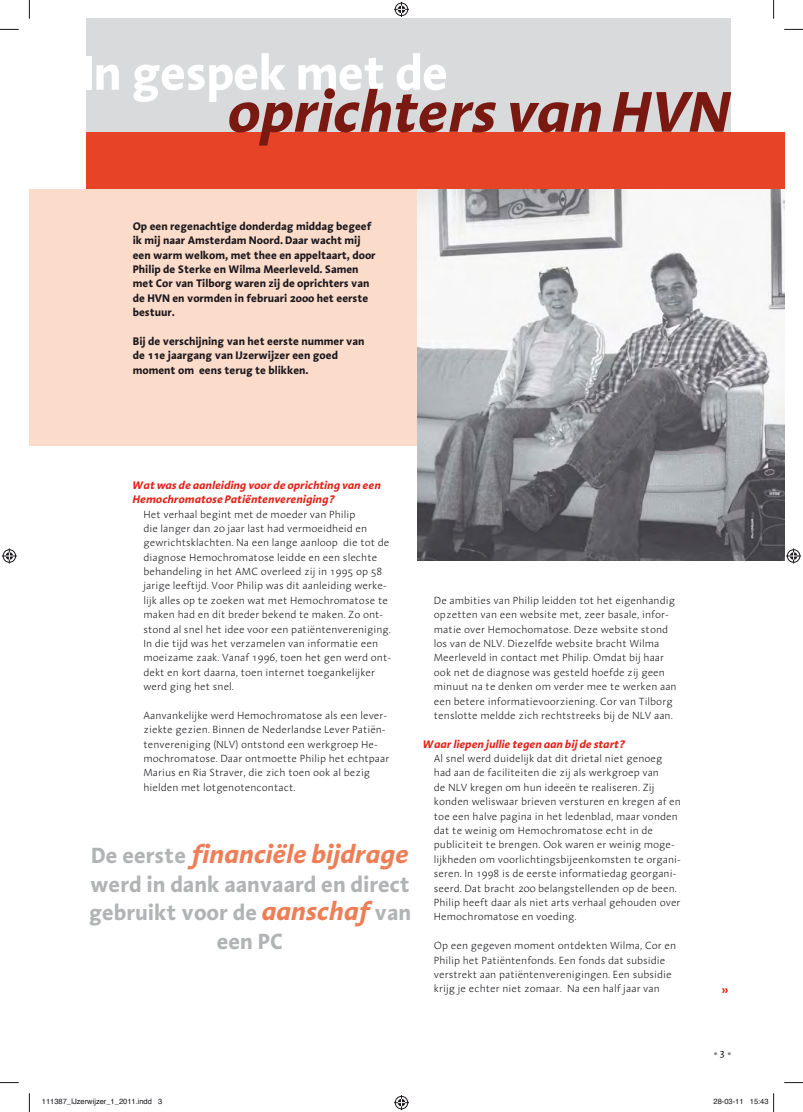
<style>
.page{position:relative;width:803px;height:1112px;background:#fff}
.page>*{position:absolute;margin:0;border:0;box-sizing:border-box;transform-origin:0 0}
.t1{font:italic 700 58.75px "Linotype Aroma";letter-spacing:-.005em;color:#791911}
.t2{font:700 50px "Linotype Aroma";letter-spacing:-.02em;color:#fff}
.t3{font:italic 700 26.25px "Linotype Aroma";letter-spacing:-.005em;color:#ee7e56}
.t4{font:700 22.5px/28.8px "Linotype Aroma";letter-spacing:-.005em;color:#b1b3b4;text-align:center}
.t5{font:700 16.25px "Linotype Aroma";color:#87888a}
.t6{font:600 13.75px "Linotype Aroma";color:#e32119}
.t7{font:700 11.25px/14.4px "Linotype Aroma";letter-spacing:-.005em;color:#1a171c}
.t8{font:italic 700 11.25px/14.4px "Linotype Aroma";color:#e32119}
.t9{font:300 10.62px/14.4px "Linotype Aroma";color:#1a171c}
.t10{font:7.5px "Helvetica";color:#1a171c}
.s1{font-style:normal;font-size:22.5px;color:#b1b3b4}
.s2{font-style:italic;font-size:26.25px;color:#ee7e56}
.s3{font-weight:400;font-size:9.75px;color:#1a171c}
</style>
<div class="page">
<div style="left:86px;top:19px;width:645px;height:113px;background:#d9dadb"></div>
<div style="left:86px;top:132px;width:698px;height:57px;background:#e64327"></div>
<div style="left:29px;top:189px;width:388px;height:256px;background:#fbdbca"></div>
<img style="left:417px;top:189px;width:367px;height:371px">
<svg style="left:0;top:29px;width:19px;height:1px"></svg>
<svg style="left:784px;top:29px;width:19px;height:1px"></svg>
<svg style="left:0;top:1082px;width:19px;height:1px"></svg>
<svg style="left:784px;top:1082px;width:19px;height:1px"></svg>
<svg style="left:29px;top:0;width:1px;height:19px"></svg>
<svg style="left:29px;top:1093px;width:1px;height:18px"></svg>
<svg style="left:773px;top:0;width:1px;height:19px"></svg>
<svg style="left:394px;top:2px;width:15px;height:15px"></svg>
<svg style="left:394px;top:1095px;width:15px;height:14px"></svg>
<svg style="left:2px;top:548px;width:15px;height:15px"></svg>
<svg style="left:786px;top:548px;width:15px;height:15px"></svg>
<svg style="left:773px;top:1093px;width:1px;height:18px"></svg>
<h2 class="t2" style="left:81px;top:54px;width:369px">In gespek met de</h2>
<h1 class="t1" style="left:227px;top:90px;width:505px">oprichters van HVN</h1>
<p class="t7" style="left:133px;top:220px;width:244px">Op een regenachtige donderdag middag begeef ik mij naar Amsterdam Noord. Daar wacht mij een warm welkom, met thee en appeltaart, door Philip de Sterke en Wilma Meerleveld. Samen met Cor van Tilborg waren zij de oprichters van de HVN en vormden in februari 2000 het eerste bestuur.</p>
<p class="t7" style="left:133px;top:335px;width:233px">Bij de verschijning van het eerste nummer van de 11e jaargang van IJzerwijzer een goed moment om eens terug te blikken.</p>
<p class="t8" style="left:133px;top:478px;width:250px">Wat was de aanleiding voor de oprichting van een<br>Hemochromatose Patiëntenvereniging?</p>
<p class="t9" style="left:143px;top:507px;width:249px">Het verhaal begint met de moeder van Philip<br>die langer dan 20 jaar last had vermoeidheid en gewrichtsklachten. Na een lange aanloop die tot de diagnose Hemochromatose leidde en een slechte behandeling in het AMC overleed zij in 1995 op 58 jarige leeftijd. Voor Philip was dit aanleiding werke&shy;lijk alles op te zoeken wat met Hemochromatose te maken had en dit breder bekend te maken. Zo ont&shy;stond al snel het idee voor een patiëntenvereniging.<br>In die tijd was het verzamelen van informatie een moeizame zaak. Vanaf 1996, toen het gen werd ont&shy;dekt en kort daarna, toen internet toegankelijker werd ging het snel.</p>
<p class="t9" style="left:143px;top:709px;width:248px">Aanvankelijke werd Hemochromatose als een lever&shy;ziekte gezien. Binnen de Nederlandse Lever Patiën&shy;tenvereniging (NLV) ontstond een werkgroep He&shy;mochromatose. Daar ontmoette Philip het echtpaar Marius en Ria Straver, die zich toen ook al bezig hielden met lotgenotencontact.</p>
<h3 class="t3" style="left:91px;top:843px;width:319px"><span class="s1">De eerste</span> financiële bijdrage</h3>
<h3 class="t4" style="left:89px;top:871px;width:324px">werd in dank aanvaard en direct gebruikt voor de <span class="s2">aanschaf</span> van een PC</h3>
<p class="t9" style="left:434px;top:594px;width:244px">De ambities van Philip leidden tot het eigenhandig opzetten van een website met, zeer basale, infor&shy;matie over Hemochomatose. Deze website stond los van de NLV. Diezelfde website bracht Wilma Meerleveld in contact met Philip. Omdat bij haar ook net de diagnose was gesteld hoefde zij geen minuut na te denken om verder mee te werken aan een betere informatievoorziening. Cor van Tilborg tenslotte meldde zich rechtstreeks bij de NLV aan.</p>
<p class="t8" style="left:423px;top:737px;width:203px">Waar liepen jullie tegen aan bij de start?</p>
<p class="t9" style="left:434px;top:752px;width:249px">Al snel werd duidelijk dat dit drietal niet genoeg had aan de faciliteiten die zij als werkgroep van<br>de NLV kregen om hun ideeën te realiseren. Zij konden weliswaar brieven versturen en kregen af en toe een halve pagina in het ledenblad, maar vonden dat te weinig om Hemochromatose echt in de publiciteit te brengen. Ook waren er weinig moge&shy;lijkheden om voorlichtingsbijeenkomsten te organi&shy;seren. In 1998 is de eerste informatiedag georgani&shy;seerd. Dat bracht 200 belangstellenden op de been.<br>Philip heeft daar als niet arts verhaal gehouden over Hemochromatose en voeding.</p>
<p class="t9" style="left:434px;top:939px;width:244px">Op een gegeven moment ontdekten Wilma, Cor en Philip het Patiëntenfonds. Een fonds dat subsidie verstrekt aan patiëntenverenigingen. Een subsidie krijg je echter niet zomaar. Na een half jaar van</p>
<p class="t6" style="left:722px;top:983px;width:9px">»</p>
<h3 class="t5" style="left:713px;top:1043px;width:19px">.<span class="s3">3</span> .</h3>
<p class="t10" style="left:42px;top:1098px;width:122px">111387_IJzerwijzer_1_2011.indd 3</p>
<p class="t10" style="left:713px;top:1098px;width:57px">28-03-11 15:43</p>
</div>
